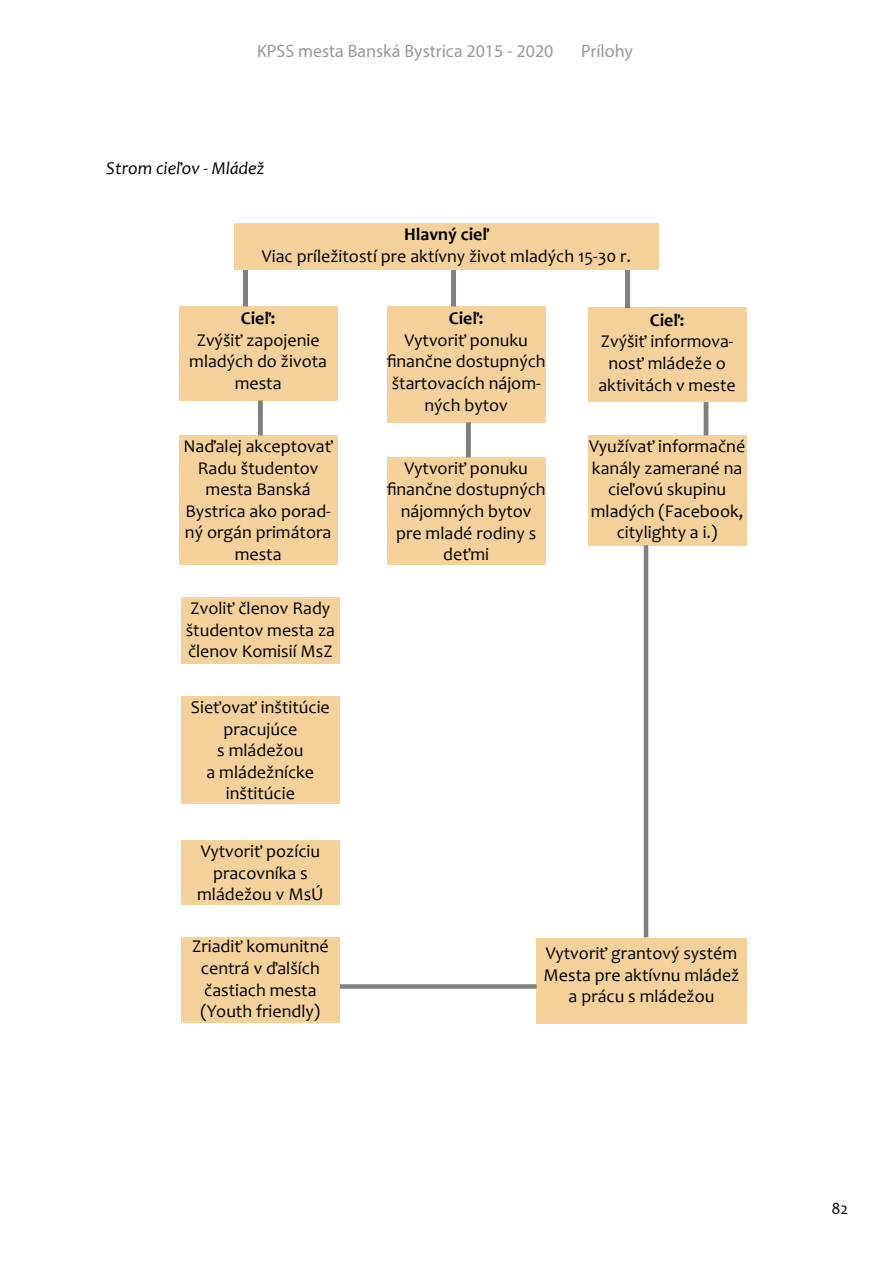
<style>
.page{position:relative;width:893px;height:1263px;background:#fff}
.page>*{position:absolute;margin:0;border:0;box-sizing:border-box;transform-origin:0 0}
.t1{font:18px/21.6px "Candara";color:#000;text-align:center}
.t2{font:18px "Myriad Pro";color:#999}
.t3{font:700 18px "Candara";color:#000}
.t4{font:italic 18px "Candara";color:#000}
.t5{font:16.5px "Candara";color:#000}
</style>
<div class="page">
<div style="left:234px;top:223px;width:425px;height:47px;background:#f5d29b"></div>
<div style="left:179px;top:306px;width:159px;height:94px;background:#f5d29b"></div>
<div style="left:588px;top:308px;width:158px;height:94px;background:#f5d29b"></div>
<div style="left:179px;top:435px;width:159px;height:129px;background:#f5d29b"></div>
<div style="left:588px;top:435px;width:158px;height:110px;background:#f5d29b"></div>
<div style="left:181px;top:696px;width:159px;height:107px;background:#f5d29b"></div>
<div style="left:181px;top:840px;width:159px;height:64px;background:#f5d29b"></div>
<div style="left:181px;top:937px;width:159px;height:85px;background:#f5d29b"></div>
<div style="left:536px;top:938px;width:210px;height:85px;background:#f5d29b"></div>
<div style="left:181px;top:597px;width:159px;height:67px;background:#f5d29b"></div>
<div style="left:243px;top:270px;width:5px;height:36px;background:#808080"></div>
<div style="left:387px;top:306px;width:159px;height:116px;background:#f5d29b"></div>
<div style="left:451px;top:270px;width:5px;height:36px;background:#808080"></div>
<div style="left:258px;top:400px;width:5px;height:35px;background:#808080"></div>
<div style="left:387px;top:457px;width:159px;height:107px;background:#f5d29b"></div>
<div style="left:466px;top:422px;width:5px;height:35px;background:#808080"></div>
<div style="left:625px;top:270px;width:5px;height:38px;background:#808080"></div>
<hr style="left:704px;top:402px;width:4px;height:33px;background:#808080">
<div style="left:340px;top:984px;width:196px;height:5px;background:#808080"></div>
<hr style="left:644px;top:545px;width:4px;height:392px;background:#808080">
<p class="t2" style="left:257px;top:40px;width:298px">KPSS mesta Banská Bystrica 2015 - 2020</p>
<p class="t2" style="left:581px;top:40px;width:53px">Prílohy</p>
<p class="t4" style="left:106px;top:157px;width:160px">Strom cieľov - Mládež</p>
<p class="t3" style="left:404px;top:224px;width:86px">Hlavný cieľ</p>
<p class="t1" style="left:262px;top:245px;width:371px">Viac príležitostí pre aktívny život mladých 15-30 r.</p>
<p class="t3" style="left:241px;top:307px;width:36px">Cieľ:</p>
<p class="t1" style="left:189px;top:329px;width:139px">Zvýšiť zapojenie mladých do života mesta</p>
<p class="t3" style="left:449px;top:307px;width:36px">Cieľ:</p>
<p class="t1" style="left:387px;top:329px;width:160px">Vytvoriť ponuku finančne dostupných štartovacích nájom&shy;ných bytov</p>
<p class="t3" style="left:650px;top:309px;width:36px">Cieľ:</p>
<p class="t1" style="left:598px;top:331px;width:139px">Zvýšiť informova&shy;nosť mládeže o aktivitách v meste</p>
<p class="t1" style="left:184px;top:435px;width:151px">Naďalej akceptovať<br>Radu študentov mesta Banská<br>Bystrica ako porad&shy;ný orgán primátora mesta</p>
<p class="t1" style="left:589px;top:435px;width:158px">Využívať informačné kanály zamerané na cieľovú skupinu mladých (Facebook, citylighty a i.)</p>
<p class="t1" style="left:387px;top:457px;width:160px">Vytvoriť ponuku finančne dostupných nájomných bytov pre mladé rodiny s deťmi</p>
<p class="t1" style="left:186px;top:597px;width:151px;text-align:left">Zvoliť členov Rady študentov mesta za členov Komisií MsZ</p>
<p class="t1" style="left:191px;top:696px;width:140px">Sieťovať inštitúcie pracujúce<br>s mládežou<br>a mládežnícke inštitúcie</p>
<p class="t1" style="left:197px;top:840px;width:128px">Vytvoriť pozíciu pracovníka s mládežou v MsÚ</p>
<p class="t1" style="left:192px;top:936px;width:138px">Zriadiť komunitné centrá v ďalších častiach mesta (Youth friendly)</p>
<p class="t1" style="left:544px;top:942px;width:197px">Vytvoriť grantový systém<br>Mesta pre aktívnu mládež a prácu s mládežou</p>
<p class="t5" style="left:831px;top:1198px;width:18px">82</p>
</div>
